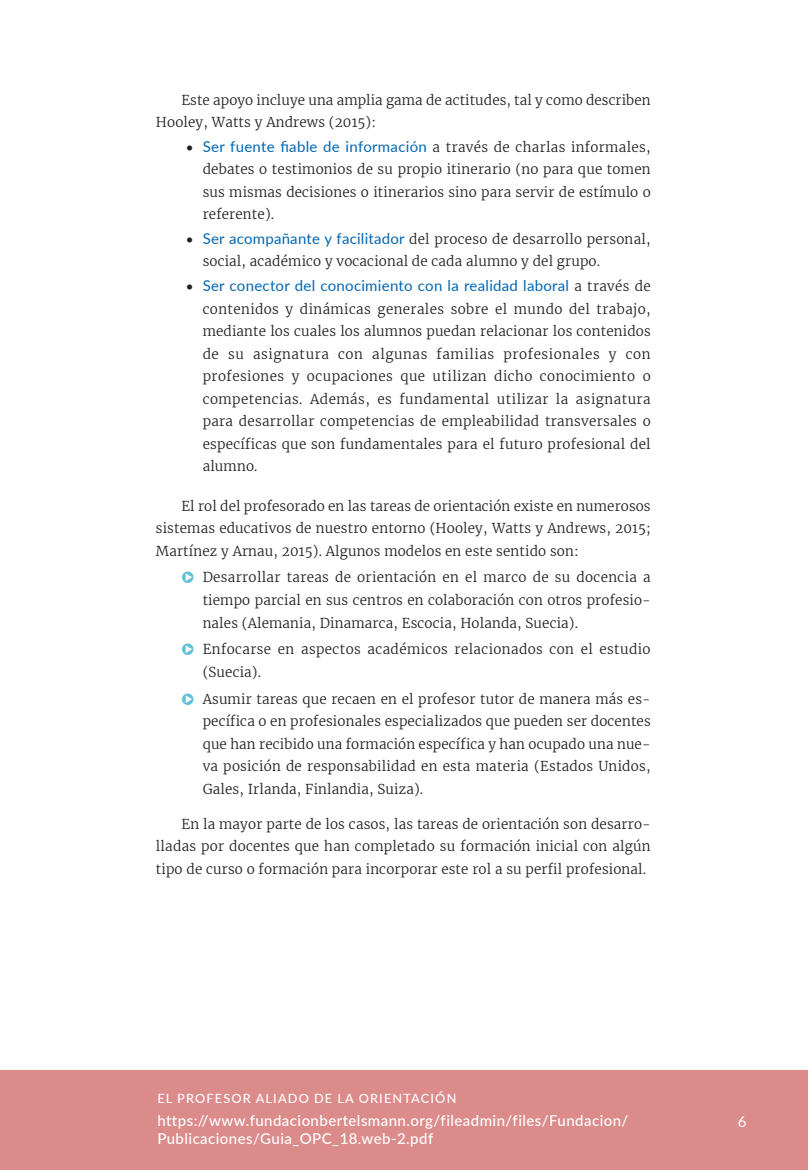
<style>
.page{position:relative;width:808px;height:1170px;background:#fff}
.page>*{position:absolute;margin:0;border:0;box-sizing:border-box;transform-origin:0 0}
.t1{font:15px "Lato";letter-spacing:.02em;color:#0166b3}
.t2{font:500 15px/18px "Lato";letter-spacing:.03em;color:#fff}
.t3{font:15px "Lato";color:#fff}
.t4{font:300 13.5px/22.5px "Merriweather";letter-spacing:.01em;color:#231f20;text-align:justify}
.t5{font:300 13.5px/22.5px "Merriweather";letter-spacing:.03em;color:#231f20}
.t6{font:500 12.75px "Lato";letter-spacing:.09em;color:#fff}
.s1{font-size:13.5px;color:#231f20}
.s2{font-family:"Merriweather";font-weight:300;font-size:13.5px;color:#231f20}
.s3{font-family:"Lato";font-weight:400}
.s4{font-family:"Lato";font-weight:400;font-size:15px;color:#0166b3}
</style>
<div class="page">
<div style="left:0;top:1069px;width:808px;height:100px;background:#dc8b8b"></div>
<p class="t4" style="left:156px;top:88px;width:496px;text-indent:26px">Este apoyo incluye una amplia gama de actitudes, tal y como describen<br>Hooley, Watts y Andrews (2015):</p>
<p class="t1" style="left:186px;top:135px;width:466px"><span class="s1">•</span> Ser fuente fiable de información <span class="s2">a través de charlas informales,</span></p>
<p class="t4" style="left:203px;top:158px;width:450px">debates o testimonios de su propio itinerario (no para que tomen sus mismas decisiones o itinerarios sino para servir de estímulo o referente).</p>
<p class="t4" style="left:203px;top:228px;width:449px;text-indent:-17px"><span class="s3">•</span> <span class="s4">Ser acompañante y facilitador</span> del proceso de desarrollo personal, social, académico y vocacional de cada alumno y del grupo.</p>
<p class="t1" style="left:186px;top:275px;width:466px"><span class="s1">•</span> Ser conector del conocimiento con la realidad laboral <span class="s2">a través de</span></p>
<p class="t4" style="left:203px;top:297px;width:450px">contenidos y dinámicas generales sobre el mundo del trabajo, mediante los cuales los alumnos puedan relacionar los contenidos de su asignatura con algunas familias profesionales y con profesiones y ocupaciones que utilizan dicho conocimiento o competencias. Además, es fundamental utilizar la asignatura para desarrollar competencias de empleabilidad transversales o específicas que son fundamentales para el futuro profesional del alumno.</p>
<p class="t4" style="left:156px;top:494px;width:496px;text-indent:26px">El rol del profesorado en las tareas de orientación existe en numerosos sistemas educativos de nuestro entorno (Hooley, Watts y Andrews, 2015; Martínez y Arnau, 2015). Algunos modelos en este sentido son:</p>
<p class="t4" style="left:203px;top:566px;width:449px">Desarrollar tareas de orientación en el marco de su docencia a tiempo parcial en sus centros en colaboración con otros profesio&shy;nales (Alemania, Dinamarca, Escocia, Holanda, Suecia).</p>
<p class="t5" style="left:203px;top:638px;width:449px">Enfocarse en aspectos académicos relacionados con el estudio (Suecia).</p>
<p class="t4" style="left:203px;top:687px;width:450px">Asumir tareas que recaen en el profesor tutor de manera más es&shy;pecífica o en profesionales especializados que pueden ser docentes que han recibido una formación específica y han ocupado una nue&shy;va posición de responsabilidad en esta materia (Estados Unidos, Gales, Irlanda, Finlandia, Suiza).</p>
<p class="t4" style="left:156px;top:812px;width:496px;text-indent:26px">En la mayor parte de los casos, las tareas de orientación son desarro&shy;lladas por docentes que han completado su formación inicial con algún tipo de curso o formación para incorporar este rol a su perfil profesional.</p>
<p class="t6" style="left:157px;top:1089px;width:301px">EL PROFESOR ALIADO DE LA ORIENTACIÓN</p>
<p class="t2" style="left:157px;top:1110px;width:473px">https://www.fundacionbertelsmann.org/fileadmin/files/Fundacion/<br>Publicaciones/Guia_OPC_18.web-2.pdf</p>
<p class="t3" style="left:738px;top:1110px;width:10px">6</p>
</div>
